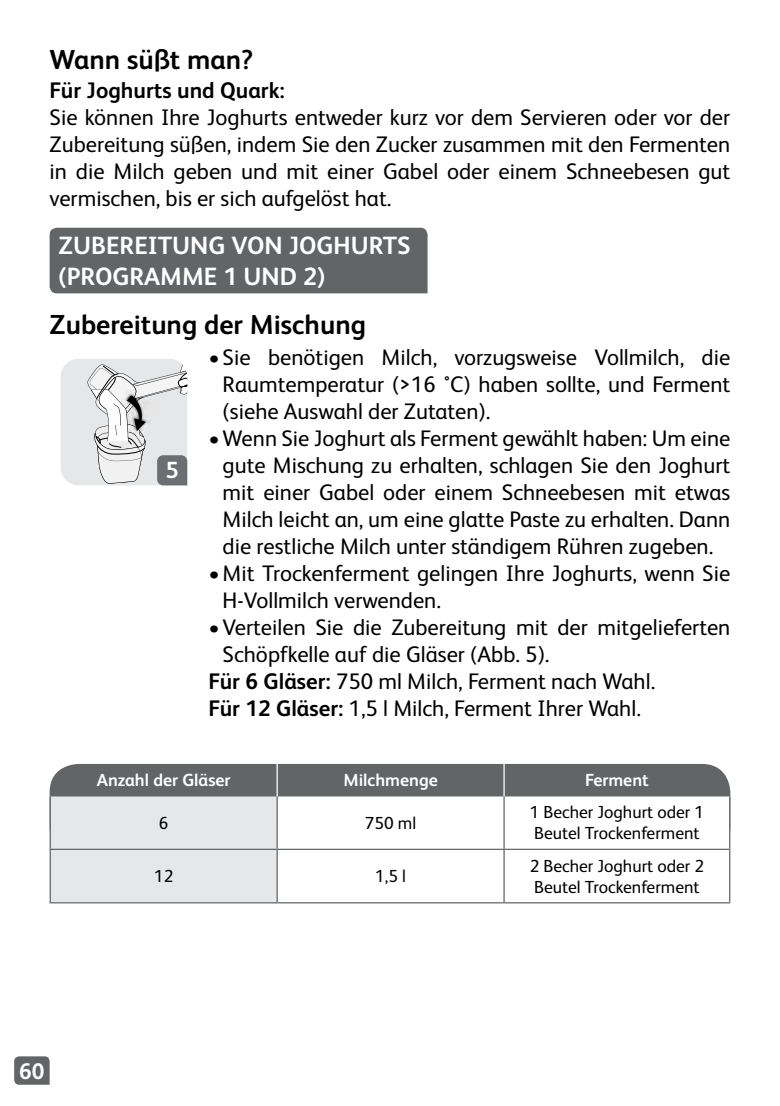
<style>
.page{position:relative;width:780px;height:1106px;background:#fff}
.page>*{position:absolute;margin:0;border:0;box-sizing:border-box;transform-origin:0 0}
.t1{font:700 27.5px "FS Albert";color:#000}
.t2{font:700 25px/30px "FS Albert";color:#fff}
.t3{font:700 23.5px "FS Albert";color:#fff}
.t4{font:22.5px/27px "FS Albert";color:#000;text-align:justify}
.t5{font:700 22.5px "FS Albert";color:#000}
.t6{font:700 22.5px "FS Albert";color:#fff}
.t7{font:17.5px/21px "FS Albert";color:#000}
.t8{font:700 17.5px "FS Albert";color:#fff}
.s1{font-weight:700}
</style>
<div class="page">
<svg style="left:14px;top:1056px;width:36px;height:28px"></svg>
<div style="left:50px;top:228px;width:377px;height:65px;background:#636466"></div>
<svg style="left:61px;top:359px;width:126px;height:126px"></svg>
<div style="left:50px;top:764px;width:680px;height:32px;background:#636466"></div>
<div style="left:51px;top:796px;width:225px;height:106px;background:#e6e7e8"></div>
<svg style="left:278px;top:796px;width:451px;height:106px"></svg>
<hr style="left:729px;top:796px;width:1px;height:52px;background:#636466">
<hr style="left:729px;top:850px;width:1px;height:52px;background:#636466">
<hr style="left:277px;top:848px;width:227px;height:2px;background:#636466">
<hr style="left:503px;top:850px;width:1px;height:52px;background:#636466">
<hr style="left:277px;top:902px;width:227px;height:1px;background:#636466">
<hr style="left:503px;top:764px;width:1px;height:32px;background:#fff">
<hr style="left:276px;top:764px;width:2px;height:32px;background:#fff">
<hr style="left:50px;top:796px;width:1px;height:52px;background:#636466">
<hr style="left:276px;top:796px;width:2px;height:52px;background:#636466">
<hr style="left:503px;top:796px;width:1px;height:52px;background:#636466">
<hr style="left:50px;top:850px;width:1px;height:52px;background:#636466">
<hr style="left:50px;top:848px;width:227px;height:2px;background:#636466">
<hr style="left:50px;top:902px;width:227px;height:1px;background:#636466">
<hr style="left:276px;top:850px;width:2px;height:52px;background:#636466">
<hr style="left:504px;top:848px;width:226px;height:2px;background:#636466">
<hr style="left:504px;top:902px;width:226px;height:1px;background:#636466">
<p class="t1" style="left:50px;top:44px;width:205px">Wann süßt man?</p>
<p class="t5" style="left:50px;top:78px;width:237px">Für Joghurts und Quark:</p>
<p class="t4" style="left:50px;top:104px;width:682px">Sie können Ihre Joghurts entweder kurz vor dem Servieren oder vor der Zubereitung süßen, indem Sie den Zucker zusammen mit den Fermenten in die Milch geben und mit einer Gabel oder einem Schneebesen gut vermischen, bis er sich aufgelöst hat.</p>
<p class="t2" style="left:58px;top:231px;width:353px">ZUBEREITUNG VON JOGHURTS (PROGRAMME 1 UND 2)</p>
<p class="t1" style="left:50px;top:309px;width:318px">Zubereitung der Mischung</p>
<p class="t3" style="left:166px;top:457px;width:15px">5</p>
<p class="t4" style="left:223px;top:343px;width:509px;text-indent:-14px">•Sie benötigen Milch, vorzugsweise Vollmilch, die Raumtemperatur (&gt;16 °C) haben sollte, und Ferment (siehe Auswahl der Zutaten).</p>
<p class="t4" style="left:223px;top:424px;width:509px;text-indent:-14px">•Wenn Sie Joghurt als Ferment gewählt haben: Um eine gute Mischung zu erhalten, schlagen Sie den Joghurt mit einer Gabel oder einem Schneebesen mit etwas Milch leicht an, um eine glatte Paste zu erhalten. Dann die restliche Milch unter ständigem Rühren zugeben.</p>
<p class="t4" style="left:223px;top:559px;width:509px;text-indent:-14px">•Mit Trockenferment gelingen Ihre Joghurts, wenn Sie<br>H-Vollmilch verwenden.</p>
<p class="t4" style="left:208px;top:613px;width:523px">•Verteilen Sie die Zubereitung mit der mitgelieferten</p>
<p class="t4" style="left:223px;top:640px;width:328px">Schöpfkelle auf die Gläser (Abb. 5).</p>
<p class="t4" style="left:208px;top:667px;width:448px"><span class="s1">Für 6 Gläser:</span> 750 ml Milch, Ferment nach Wahl.</p>
<p class="t4" style="left:208px;top:694px;width:434px"><span class="s1">Für 12 Gläser:</span> 1,5 l Milch, Ferment Ihrer Wahl.</p>
<p class="t8" style="left:97px;top:770px;width:135px">Anzahl der Gläser</p>
<p class="t8" style="left:343px;top:770px;width:96px">Milchmenge</p>
<p class="t8" style="left:585px;top:770px;width:65px">Ferment</p>
<p class="t7" style="left:159px;top:812px;width:11px">6</p>
<p class="t7" style="left:365px;top:812px;width:53px">750 ml</p>
<p class="t7" style="left:529px;top:801px;width:176px">1 Becher Joghurt oder 1<br>Beutel Trockenferment</p>
<p class="t7" style="left:154px;top:865px;width:21px">12</p>
<p class="t7" style="left:375px;top:865px;width:32px">1,5 l</p>
<p class="t7" style="left:529px;top:855px;width:176px">2 Becher Joghurt oder 2<br>Beutel Trockenferment</p>
<p class="t6" style="left:19px;top:1057px;width:27px">60</p>
</div>
